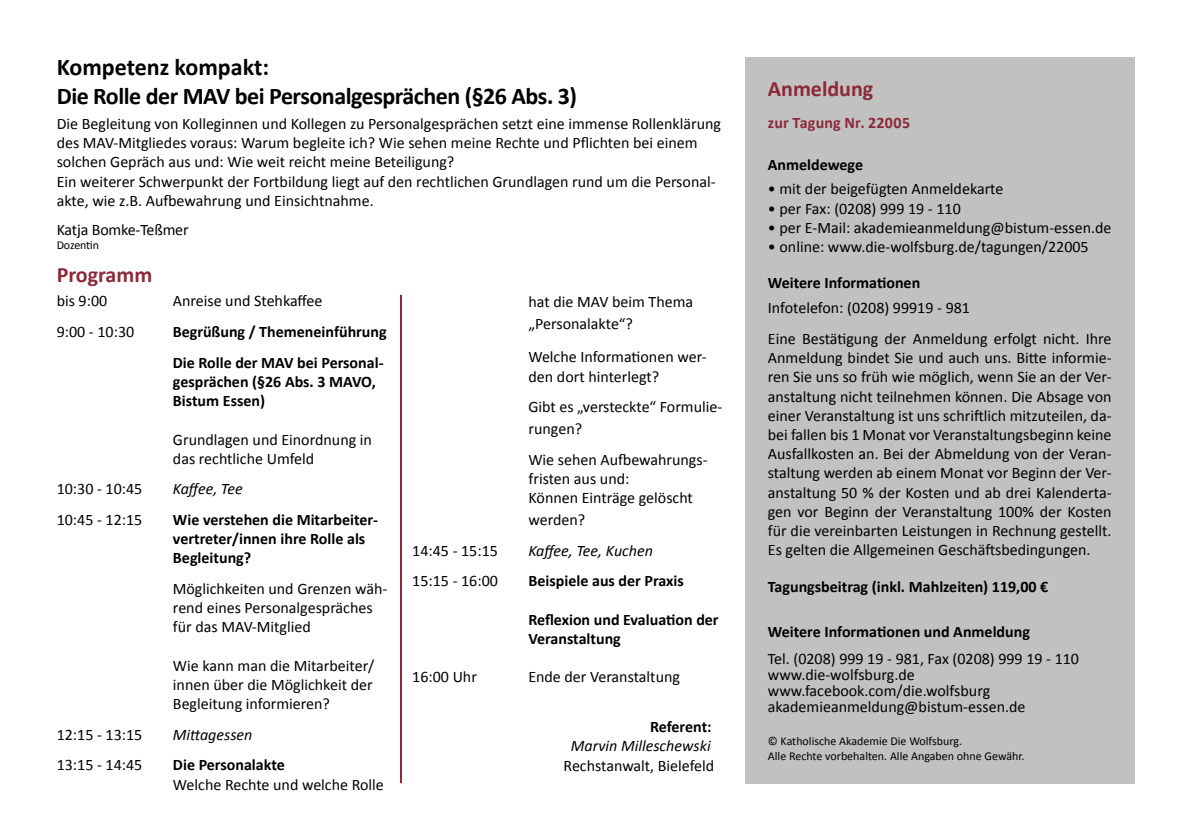
<style>
.page{position:relative;width:1191px;height:840px;background:#fff}
.page>*{position:absolute;margin:0;border:0;box-sizing:border-box;transform-origin:0 0}
.t1{font:700 24px/28.8px "Calibri";letter-spacing:-.02em;color:#000}
.t2{font:700 22px "Calibri";color:#8b2939}
.t3{font:16px/19.2px "Calibri";color:#000}
.t4{font:700 16px/19.2px "Calibri";color:#000}
.t5{font:italic 16px "Calibri";color:#000}
.t6{font:700 16px "Calibri";letter-spacing:.015em;color:#8b2939}
.t7{font:12px/14.4px "Calibri";color:#000}
</style>
<div class="page">
<div style="left:745px;top:57px;width:389px;height:725px;background:#c2c1c2"></div>
<hr style="left:400px;top:295px;width:2px;height:487px;background:#8b2939">
<h1 class="t1" style="left:57px;top:51px;width:522px">Kompetenz kompakt:<br>Die Rolle der MAV bei Personalgesprächen (§26 Abs. 3)</h1>
<p class="t3" style="left:57px;top:113px;width:666px">Die Begleitung von Kolleginnen und Kollegen zu Personalgesprächen setzt eine immense Rollenklärung des MAV-Mitgliedes voraus: Warum begleite ich? Wie sehen meine Rechte und Pflichten bei einem solchen Gepräch aus und: Wie weit reicht meine Beteiligung?<br>Ein weiterer Schwerpunkt der Fortbildung liegt auf den rechtlichen Grundlagen rund um die Personal&shy;akte, wie z.B. Aufbewahrung und Einsichtnahme.</p>
<p class="t3" style="left:57px;top:219px;width:133px">Katja Bomke-Teßmer</p>
<p class="t7" style="left:57px;top:238px;width:44px">Dozentin</p>
<h2 class="t2" style="left:57px;top:258px;width:97px">Programm</h2>
<p class="t3" style="left:57px;top:291px;width:52px">bis 9:00</p>
<p class="t3" style="left:173px;top:291px;width:151px">Anreise und Stehkaffee</p>
<p class="t3" style="left:57px;top:321px;width:79px">9:00 - 10:30</p>
<p class="t4" style="left:173px;top:316px;width:215px;line-height:30.6px">Begrüßung / Themeneinführung<br>Die Rolle der MAV bei Personal-</p>
<p class="t4" style="left:173px;top:371px;width:204px">gesprächen (§26 Abs. 3 MAVO,<br>Bistum Essen)</p>
<p class="t3" style="left:173px;top:429px;width:200px">Grundlagen und Einordnung in das rechtliche Umfeld</p>
<p class="t3" style="left:57px;top:478px;width:87px">10:30 - 10:45</p>
<p class="t5" style="left:173px;top:477px;width:71px">Kaffee, Tee</p>
<p class="t3" style="left:57px;top:509px;width:87px">10:45 - 12:15</p>
<p class="t4" style="left:173px;top:509px;width:206px">Wie verstehen die Mitarbeiter&shy;vertreter/innen ihre Rolle als<br>Begleitung?</p>
<p class="t3" style="left:173px;top:578px;width:216px">Möglichkeiten und Grenzen wäh&shy;rend eines Personalgespräches für das MAV-Mitglied</p>
<p class="t3" style="left:173px;top:655px;width:203px;text-align:justify">Wie kann man die Mitarbeiter/ innen über die Möglichkeit der Begleitung informieren?</p>
<p class="t3" style="left:57px;top:724px;width:87px">12:15 - 13:15</p>
<p class="t5" style="left:173px;top:723px;width:81px">Mittagessen</p>
<p class="t3" style="left:57px;top:754px;width:87px">13:15 - 14:45</p>
<p class="t4" style="left:173px;top:754px;width:113px">Die Personalakte</p>
<p class="t3" style="left:173px;top:773px;width:212px">Welche Rechte und welche Rolle</p>
<p class="t3" style="left:528px;top:290px;width:166px;line-height:22px">hat die MAV beim Thema „Personalakte“?</p>
<p class="t3" style="left:528px;top:347px;width:180px">Welche Informationen wer&shy;den dort hinterlegt?</p>
<p class="t3" style="left:528px;top:395px;width:195px;line-height:22px">Gibt es „versteckte“ Formulie&shy;rungen?</p>
<p class="t3" style="left:528px;top:449px;width:181px">Wie sehen Aufbewahrungs&shy;fristen aus und:<br>Können Einträge gelöscht</p>
<p class="t3" style="left:528px;top:509px;width:58px">werden?</p>
<p class="t3" style="left:412px;top:540px;width:87px">14:45 - 15:15</p>
<p class="t5" style="left:528px;top:539px;width:126px">Kaffee, Tee, Kuchen</p>
<p class="t3" style="left:412px;top:570px;width:87px">15:15 - 16:00</p>
<p class="t4" style="left:528px;top:570px;width:157px">Beispiele aus der Praxis</p>
<p class="t4" style="left:528px;top:609px;width:192px">Reflexion und Evaluation der<br>Veranstaltung</p>
<p class="t3" style="left:412px;top:666px;width:66px">16:00 Uhr</p>
<p class="t3" style="left:528px;top:666px;width:153px">Ende der Veranstaltung</p>
<p class="t4" style="left:650px;top:716px;width:63px">Referent:</p>
<p class="t5" style="left:571px;top:734px;width:141px">Marvin Milleschewski</p>
<p class="t3" style="left:563px;top:754px;width:152px">Rechstanwalt, Bielefeld</p>
<h2 class="t2" style="left:768px;top:73px;width:107px">Anmeldung</h2>
<p class="t6" style="left:768px;top:111px;width:144px">zur Tagung Nr. 22005</p>
<p class="t4" style="left:768px;top:154px;width:97px">Anmeldewege</p>
<p class="t3" style="left:768px;top:179px;width:237px">• mit der beigefügten Anmeldekarte</p>
<p class="t3" style="left:768px;top:198px;width:194px">• per Fax: (0208) 999 19 - 110</p>
<p class="t3" style="left:768px;top:217px;width:345px">• per E-Mail: akademieanmeldung@bistum-essen.de</p>
<p class="t3" style="left:768px;top:237px;width:322px">• online: www.die-wolfsburg.de/tagungen/22005</p>
<p class="t4" style="left:768px;top:273px;width:154px">Weitere Informationen</p>
<p class="t3" style="left:768px;top:292px;width:345px;line-height:30.6px">Infotelefon: (0208) 99919 - 981<br>Eine Bestätigung der Anmeldung erfolgt nicht. Ihre</p>
<p class="t3" style="left:768px;top:347px;width:345px;text-align:justify">Anmeldung bindet Sie und auch uns. Bitte informie&shy;ren Sie uns so früh wie möglich, wenn Sie an der Ver&shy;anstaltung nicht teilnehmen können. Die Absage von einer Veranstaltung ist uns schriftlich mitzuteilen, da&shy;bei fallen bis 1 Monat vor Veranstaltungsbeginn keine Ausfallkosten an. Bei der Abmeldung von der Veran&shy;staltung werden ab einem Monat vor Beginn der Ver&shy;anstaltung 50 % der Kosten und ab drei Kalenderta&shy;gen vor Beginn der Veranstaltung 100% der Kosten für die vereinbarten Leistungen in Rechnung gestellt.<br>Es gelten die Allgemeinen Geschäftsbedingungen.</p>
<p class="t4" style="left:768px;top:575px;width:282px">Tagungsbeitrag (inkl. Mahlzeiten) 119,00 €</p>
<p class="t4" style="left:768px;top:620px;width:263px">Weitere Informationen und Anmeldung</p>
<p class="t3" style="left:768px;top:650px;width:313px;line-height:16px">Tel. (0208) 999 19 - 981, Fax (0208) 999 19 - 110 www.die-wolfsburg.de www.facebook.com/die.wolfsburg akademieanmeldung@bistum-essen.de</p>
<p class="t7" style="left:768px;top:733px;width:258px">© Katholische Akademie Die Wolfsburg.<br>Alle Rechte vorbehalten. Alle Angaben ohne Gewähr.</p>
</div>
